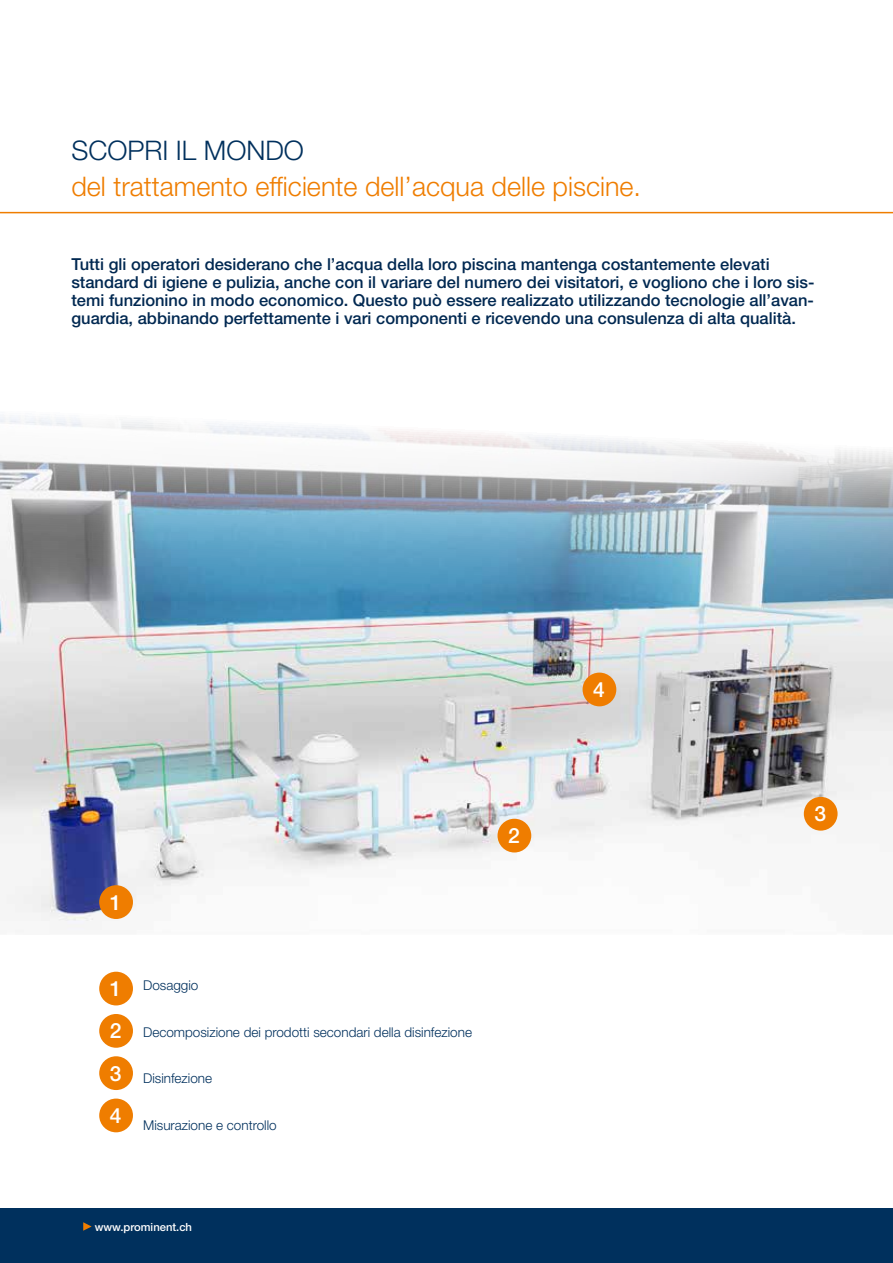
<style>
.page{position:relative;width:893px;height:1263px;background:#fff}
.page>*{position:absolute;margin:0;border:0;box-sizing:border-box;transform-origin:0 0}
.t1{font:300 27px "Helvetica Neue LT Pro";color:#ef7d00}
.t2{font:300 27px "Helvetica Neue LT Pro";color:#00305d}
.t3{font:500 21px/42.3px "Helvetica Neue LT Pro";color:#fff;text-align:justify}
.t4{font:500 16.5px/18px "Helvetica Neue LT Pro";color:#002851}
.t5{font:300 13.5px "Helvetica Neue LT Pro";color:#00305d}
.t6{font:500 11.25px "Helvetica Neue LT Pro";color:#fff}
</style>
<div class="page">
<div style="left:0;top:1209px;width:893px;height:54px;background:#00305d"></div>
<svg style="left:83px;top:1222px;width:9px;height:9px"></svg>
<hr style="left:0;top:212px;width:893px;height:1px;background:#ef7d00">
<img style="left:0;top:415px;width:893px;height:514px">
<div style="left:99px;top:885px;width:34px;height:34px;background:#ef7d00;border-radius:50%"></div>
<div style="left:497px;top:819px;width:34px;height:33px;background:#ef7d00;border-radius:50%"></div>
<div style="left:804px;top:797px;width:34px;height:34px;background:#ef7d00;border-radius:50%"></div>
<div style="left:583px;top:673px;width:33px;height:33px;background:#ef7d00;border-radius:50%"></div>
<div style="left:99px;top:972px;width:34px;height:33px;background:#ef7d00;border-radius:50%"></div>
<div style="left:99px;top:1014px;width:34px;height:34px;background:#ef7d00;border-radius:50%"></div>
<div style="left:99px;top:1056px;width:34px;height:34px;background:#ef7d00;border-radius:50%"></div>
<div style="left:99px;top:1098px;width:34px;height:34px;background:#ef7d00;border-radius:50%"></div>
<h1 class="t2" style="left:71px;top:133px;width:234px">SCOPRI IL MONDO</h1>
<h1 class="t1" style="left:71px;top:169px;width:571px">del trattamento efficiente dell’acqua delle piscine.</h1>
<p class="t4" style="left:71px;top:255px;width:744px">Tutti gli operatori desiderano che l’acqua della loro piscina mantenga costantemente elevati standard di igiene e pulizia, anche con il variare del numero dei visitatori, e vogliono che i loro sis&shy;temi funzionino in modo economico. Questo può essere realizzato utilizzando tecnologie all’avan&shy;guardia, abbinando perfettamente i vari componenti e ricevendo una consulenza di alta qualità.</p>
<p class="t3" style="left:110px;top:881px;width:13px">1</p>
<p class="t3" style="left:110px;top:967px;width:13px">1<br>2<br>3<br>4</p>
<p class="t5" style="left:143px;top:977px;width:57px">Dosaggio</p>
<p class="t5" style="left:143px;top:1024px;width:330px">Decomposizione dei prodotti secondari della disinfezione</p>
<p class="t5" style="left:143px;top:1070px;width:70px">Disinfezione</p>
<p class="t5" style="left:143px;top:1117px;width:135px">Misurazione e controllo</p>
<p class="t6" style="left:95px;top:1220px;width:99px">www.prominent.ch</p>
<p class="t3" style="left:508px;top:814px;width:13px">2</p>
<p class="t3" style="left:593px;top:668px;width:13px">4</p>
<p class="t3" style="left:814px;top:792px;width:13px">3</p>
</div>
